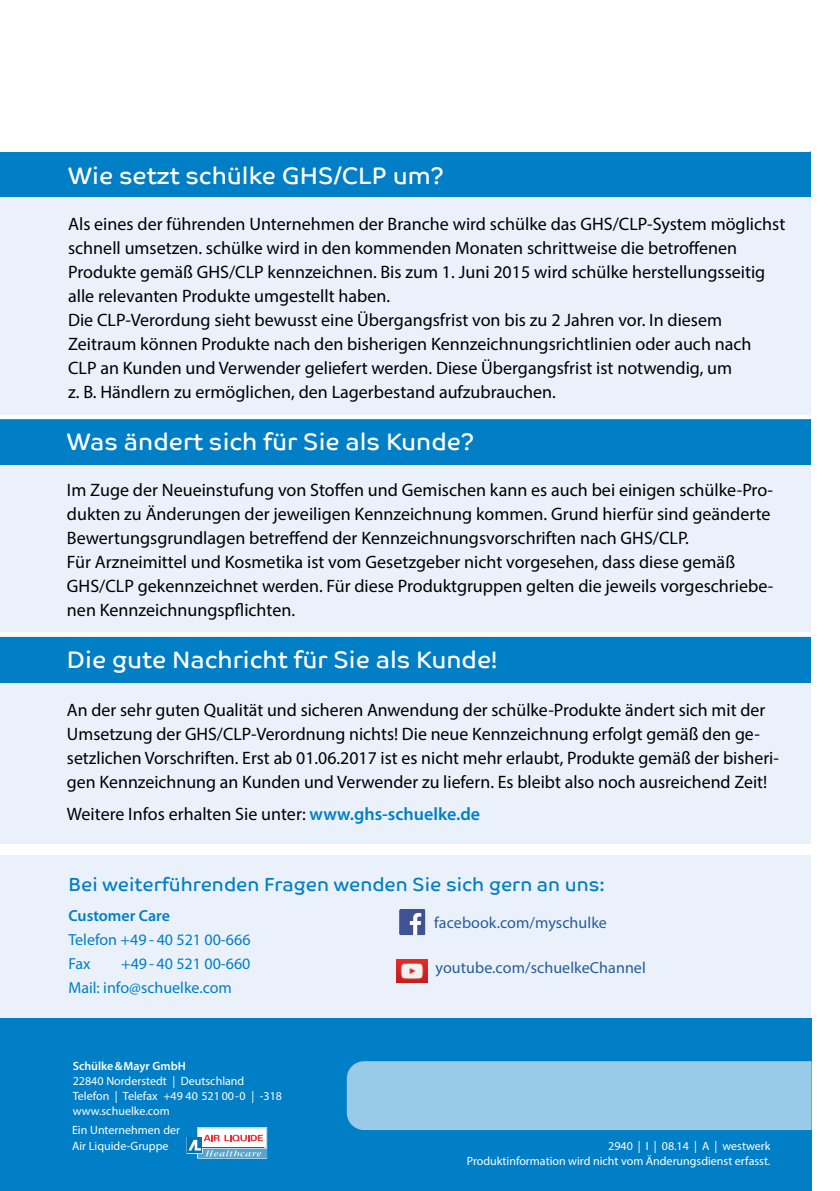
<style>
.page{position:relative;width:840px;height:1191px;background:#fff}
.page>*{position:absolute;margin:0;border:0;box-sizing:border-box;transform-origin:0 0}
.t1{font:24px "Co Text";color:#fff}
.t2{font:19px "Co Text";color:#007ec6}
.t3{font:18px/24px "Myriad Pro";color:#000}
.t4{font:16px/24px "Myriad Pro";color:#007ec6}
.t5{font:16px "Myriad Pro";letter-spacing:.005em;color:#275b9b}
.t6{font:600 16px "Myriad Pro";color:#007ec6}
.t7{font:12px/15px "Myriad Pro";color:#fff}
.t8{font:600 12px "Myriad Pro";color:#fff}
.s1{font-weight:600;color:#007ec6}
</style>
<div class="page">
<div style="left:0;top:169px;width:810px;height:850px;background:#eaf1fb"></div>
<div style="left:0;top:151px;width:810px;height:45px;background:#007ec6"></div>
<hr style="left:0;top:148px;width:810px;height:4px;background:#fff">
<div style="left:0;top:419px;width:810px;height:45px;background:#007ec6"></div>
<hr style="left:0;top:415px;width:810px;height:4px;background:#fff">
<div style="left:0;top:637px;width:810px;height:45px;background:#007ec6"></div>
<hr style="left:0;top:632px;width:810px;height:4px;background:#fff">
<div style="left:0;top:1018px;width:811px;height:173px;background:#007ec6"></div>
<div style="left:346px;top:1061px;width:465px;height:69px;background:#99cbe8"></div>
<svg style="left:187px;top:1127px;width:80px;height:31px"></svg>
<div style="left:0;top:844px;width:827px;height:10px;background:#fff"></div>
<svg style="left:399px;top:909px;width:26px;height:26px"></svg>
<img style="left:396px;top:959px;width:31px;height:23px">
<h1 class="t1" style="left:68px;top:162px;width:377px">Wie setzt schülke GHS/CLP um?</h1>
<p class="t3" style="left:68px;top:212px;width:718px">Als eines der führenden Unternehmen der Branche wird schülke das GHS/CLP-System möglichst schnell umsetzen. schülke wird in den kommenden Monaten schrittweise die betroffenen Produkte gemäß GHS/CLP kennzeichnen. Bis zum 1. Juni 2015 wird schülke herstellungsseitig alle relevanten Produkte umgestellt haben.<br>Die CLP-Verordung sieht bewusst eine Übergangsfrist von bis zu 2 Jahren vor. In diesem Zeitraum können Produkte nach den bisherigen Kennzeichnungsrichtlinien oder auch nach<br>CLP an Kunden und Verwender geliefert werden. Diese Übergangsfrist ist notwendig, um<br>z. B. Händlern zu ermöglichen, den Lagerbestand aufzubrauchen.</p>
<h1 class="t1" style="left:67px;top:427px;width:409px">Was ändert sich für Sie als Kunde?</h1>
<p class="t3" style="left:67px;top:478px;width:707px">Im Zuge der Neueinstufung von Stoffen und Gemischen kann es auch bei einigen schülke-Pro&shy;dukten zu Änderungen der jeweiligen Kennzeichnung kommen. Grund hierfür sind geänderte Bewertungsgrundlagen betreffend der Kennzeichnungsvorschriften nach GHS/CLP.<br>Für Arzneimittel und Kosmetika ist vom Gesetzgeber nicht vorgesehen, dass diese gemäß GHS/CLP gekennzeichnet werden. Für diese Produktgruppen gelten die jeweils vorgeschriebe&shy;nen Kennzeichnungspflichten.</p>
<h1 class="t1" style="left:67px;top:645px;width:431px">Die gute Nachricht für Sie als Kunde!</h1>
<p class="t3" style="left:67px;top:697px;width:713px">An der sehr guten Qualität und sicheren Anwendung der schülke-Produkte ändert sich mit der Umsetzung der GHS/CLP-Verordnung nichts! Die neue Kennzeichnung erfolgt gemäß den ge&shy;setzlichen Vorschriften. Erst ab 01.06.2017 ist es nicht mehr erlaubt, Produkte gemäß der bisheri&shy;gen Kennzeichnung an Kunden und Verwender zu liefern. Es bleibt also noch ausreichend Zeit!</p>
<p class="t3" style="left:67px;top:801px;width:414px">Weitere Infos erhalten Sie unter: <span class="s1">www.ghs-schuelke.de</span></p>
<p class="t2" style="left:68px;top:872px;width:537px">Bei weiterführenden Fragen wenden Sie sich gern an uns:</p>
<p class="t6" style="left:68px;top:905px;width:103px">Customer Care</p>
<p class="t4" style="left:68px;top:927px;width:183px">Telefon +49 - 40 521 00-666<br>Fax</p>
<p class="t5" style="left:434px;top:912px;width:174px">facebook.com/myschulke</p>
<p class="t5" style="left:435px;top:958px;width:212px">youtube.com/schuelkeChannel</p>
<p class="t4" style="left:68px;top:951px;width:183px;text-indent:53px">+49 - 40 521 00-660<br>Mail: info@schuelke.com</p>
<p class="t8" style="left:73px;top:1058px;width:115px">Schülke&amp;Mayr GmbH</p>
<p class="t7" style="left:73px;top:1073px;width:211px">22840 Norderstedt | Deutschland<br>Telefon | Telefax +49 40 521 00-0 | -318 www.schuelke.com</p>
<p class="t7" style="left:72px;top:1122px;width:109px">Ein Unternehmen der<br>Air Liquide-Gruppe</p>
<p class="t7" style="left:466px;top:1138px;width:305px;text-align:right">2940 | I | 08.14 | A | westwerk<br>Produktinformation wird nicht vom Änderungsdienst erfasst.</p>
</div>
